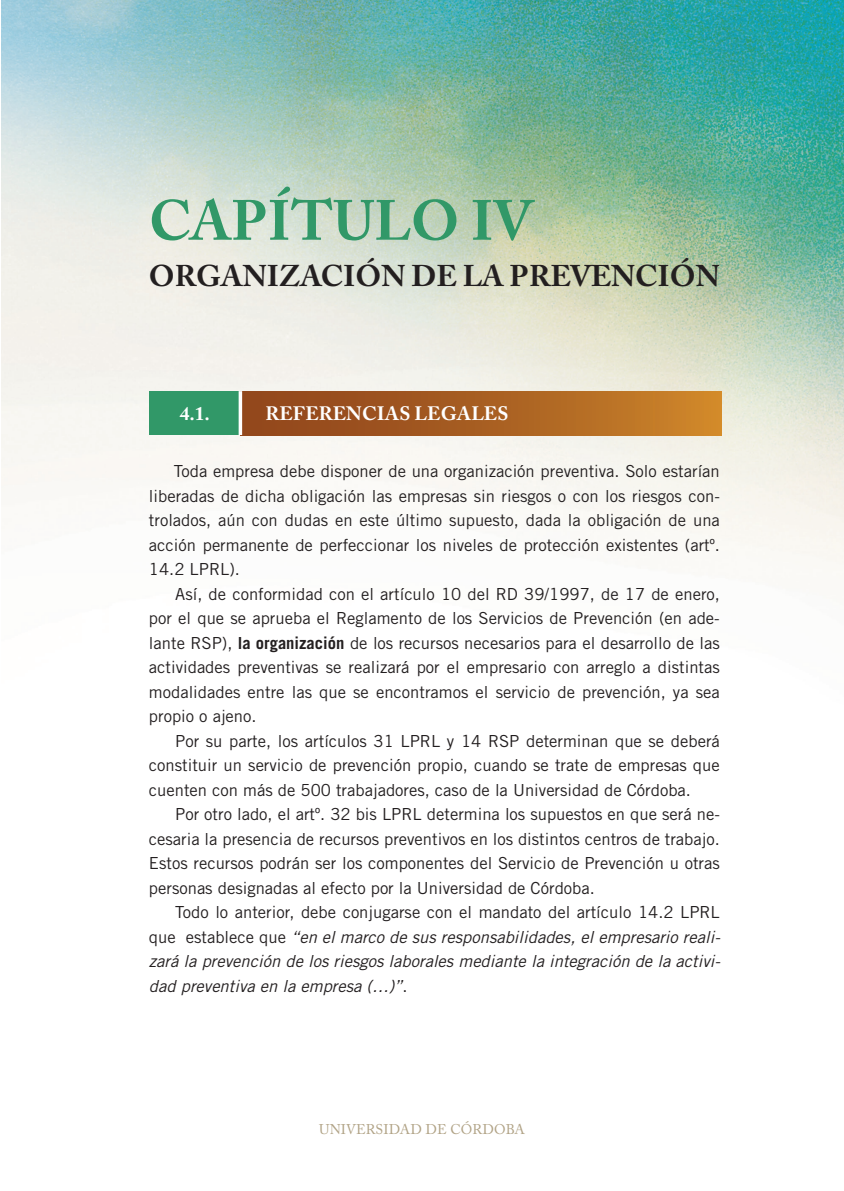
<style>
.page{position:relative;width:844px;height:1191px;background:#fff}
.page>*{position:absolute;margin:0;border:0;box-sizing:border-box;transform-origin:0 0}
.t1{font:700 56px "Adobe Caslon Pro";color:#319868}
.t2{font:700 29.75px "Adobe Caslon Pro";color:#231f20}
.t3{font:700 19.25px "Adobe Caslon Pro";letter-spacing:.01em;color:#fff}
.t4{font:16.62px/24.5px "Trade Gothic";color:#231f20;text-align:justify}
.t5{font:italic 16.62px/24.5px "Trade Gothic";color:#231f20;text-align:justify}
.t6{font:14px "Adobe Caslon Pro";letter-spacing:.01em;color:#b1a386}
.s1{font-weight:700}
.s2{font-style:normal}
</style>
<div class="page">
<img style="left:2px;top:0;width:841px;height:570px">
<div style="left:149px;top:391px;width:91px;height:44px;background:#319868"></div>
<div style="left:240px;top:391px;width:481px;height:44px;background:linear-gradient(to right,#8c411b,#cb8329)"></div>
<svg style="left:238px;top:391px;width:4px;height:44px"></svg>
<h1 class="t1" style="left:149px;top:188px;width:384px">CAPÍTULO IV</h1>
<h2 class="t2" style="left:149px;top:258px;width:572px">ORGANIZACIÓN DE LA PREVENCIÓN</h2>
<p class="t3" style="left:180px;top:402px;width:32px">4.1.</p>
<p class="t3" style="left:265px;top:402px;width:244px">REFERENCIAS LEGALES</p>
<p class="t4" style="left:149px;top:459px;width:572px;text-indent:25px">Toda empresa debe disponer de una organización preventiva. Solo estarían liberadas de dicha obligación las empresas sin riesgos o con los riesgos con&shy;trolados, aún con dudas en este último supuesto, dada la obligación de una acción permanente de perfeccionar los niveles de protección existentes (artº.<br>14.2 LPRL).</p>
<p class="t4" style="left:149px;top:581px;width:572px;text-indent:26px">Así, de conformidad con el artículo 10 del RD 39/1997, de 17 de enero, por el que se aprueba el Reglamento de los Servicios de Prevención (en ade&shy;lante RSP), <span class="s1">la organización</span> de los recursos necesarios para el desarrollo de las actividades preventivas se realizará por el empresario con arreglo a distintas modalidades entre las que se encontramos el servicio de prevención, ya sea propio o ajeno.</p>
<p class="t4" style="left:149px;top:728px;width:572px;text-indent:26px">Por su parte, los artículos 31 LPRL y 14 RSP determinan que se deberá constituir un servicio de prevención propio, cuando se trate de empresas que cuenten con más de 500 trabajadores, caso de la Universidad de Córdoba.</p>
<p class="t4" style="left:149px;top:802px;width:572px;text-indent:26px">Por otro lado, el artº. 32 bis LPRL determina los supuestos en que será ne&shy;cesaria la presencia de recursos preventivos en los distintos centros de trabajo.<br>Estos recursos podrán ser los componentes del Servicio de Prevención u otras personas designadas al efecto por la Universidad de Córdoba.</p>
<p class="t5" style="left:149px;top:900px;width:572px;text-indent:26px"><span class="s2">Todo lo anterior, debe conjugarse con el mandato del artículo 14.2 LPRL que establece que</span> “en el marco de sus responsabilidades, el empresario reali&shy;zará la prevención de los riesgos laborales mediante la integración de la activi&shy;dad preventiva en la empresa (…)”<span class="s2">.</span></p>
<p class="t6" style="left:319px;top:1121px;width:207px">UNIVERSIDAD DE CÓRDOBA</p>
</div>
